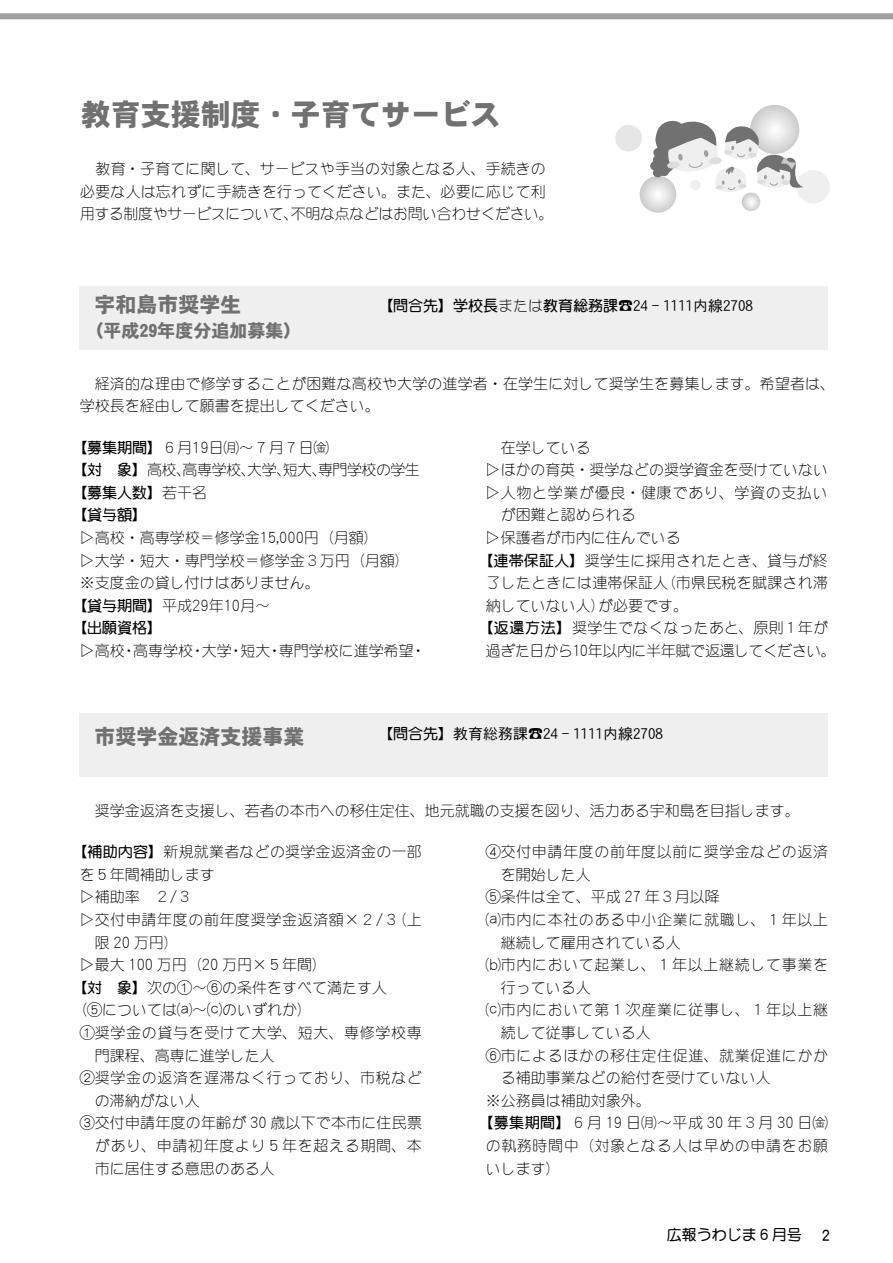
<style>
.page{position:relative;width:893px;height:1263px;background:#fff}
.page>*{position:absolute;margin:0;border:0;box-sizing:border-box;transform-origin:0 0}
.広報うわじま{font:30px "DFHS Gothic Std W9";color:#727171}
.広報うわじま-2{font:21px "DFHS Gothic Std W9";color:#727171}
.広報うわじま-3{font:18px "DFHS Gothic Std W9";color:#727171}
.t1{font:15px/22.6px "DFSM Gothic Std W2";color:#000}
.t2{font:15px/22.6px "DFSM Gothic Std W2";letter-spacing:.045em;color:#000}
.t3{font:15px/22.6px "DFSM Gothic Std W2";letter-spacing:.04em;color:#000}
.t4{font:15px "DFHS Gothic Std W3";color:#000}
.t5{font:15px/22.6px "DFSM Gothic Std W2";letter-spacing:-.02em;color:#000;text-align:center}
.t6{font:15px "DF Maru Gothic Std W7";color:#000}
.t7{font:15px/22.6px "DFSM Gothic Std W2";letter-spacing:.02em;color:#000}
.t8{font:15px "DFSM Gothic Std W2";letter-spacing:-.03em;color:#000}
.s1{font-family:"DF Maru Gothic Std W7"}
.s2{font-family:"DFSM Gothic Std W2"}
.s3{font-size:17.25px}
.s4{font-family:"DFSM Gothic Std W2";font-size:17.25px}
</style>
<div class="page">
<div style="left:0;top:13px;width:893px;height:6px;background:#9fa0a0"></div>
<svg style="left:640px;top:176px;width:36px;height:37px"></svg>
<svg style="left:750px;top:105px;width:49px;height:49px"></svg>
<div style="left:796px;top:170px;width:34px;height:33px;background:#efefef;border-radius:50%"></div>
<svg style="left:742px;top:193px;width:18px;height:18px"></svg>
<div style="left:615px;top:125px;width:27px;height:27px;background:#e6e6e6;border-radius:50%"></div>
<svg style="left:650px;top:120px;width:153px;height:73px"></svg>
<div style="left:80px;top:286px;width:748px;height:63px;background:#efefef"></div>
<div style="left:80px;top:713px;width:748px;height:63px;background:#efefef"></div>
<p class="広報うわじま" style="left:81px;top:98px;width:421px">教育支援制度・子育てサービス</p>
<p class="t1" style="left:80px;top:157px;width:475px">　教育・子育てに関して、サービスや手当の対象となる人、手続きの必要な人は忘れずに手続きを行ってください。また、必要に応じて利用する制度やサービスについて、不明な点などはお問い合わせください。</p>
<p class="広報うわじま-2" style="left:95px;top:293px;width:149px">宇和島市奨学生</p>
<p class="広報うわじま-3" style="left:86px;top:320px;width:218px">（平成２９年度分追加募集）</p>
<p class="t4" style="left:378px;top:298px;width:376px"><span class="s1">【問合先】学校長</span><span class="s2">または</span><span class="s1">教育総務課</span>☎２４ ‐ １１１１内線２７０８</p>
<p class="t1" style="left:80px;top:372px;width:757px">　経済的な理由で修学することが困難な高校や大学の進学者・在学生に対して奨学生を募集します。希望者は、学校長を経由して願書を提出してください。</p>
<p class="t1" style="left:72px;top:436px;width:258px"><span class="s1">【募集期間】</span>６月<span class="s3">19</span>日㈪～７月７日㈮</p>
<p class="t8" style="left:72px;top:462px;width:349px"><span class="s1">【対　象】</span>高校、高専学校、大学、短大、専門学校の学生</p>
<p class="t6" style="left:72px;top:484px;width:137px">【募集人数】<span class="s2">若干名</span></p>
<p class="t6" style="left:72px;top:507px;width:77px">【貸与額】</p>
<p class="t1" style="left:76px;top:545px;width:16px;rotate:-90deg">▽</p>
<p class="t1" style="left:95px;top:526px;width:286px">高校・高専学校＝修学金<span class="s3">15,000</span>円（月額）</p>
<p class="t1" style="left:76px;top:568px;width:16px;rotate:-90deg">▽</p>
<p class="t1" style="left:95px;top:549px;width:317px">大学・短大・専門学校＝修学金３万円（月額）</p>
<p class="t1" style="left:80px;top:571px;width:242px">※支度金の貸し付けはありません。</p>
<p class="t6" style="left:72px;top:597px;width:199px">【貸与期間】<span class="s2">平成</span><span class="s4">29</span><span class="s2">年</span><span class="s4">10</span><span class="s2">月～</span></p>
<p class="t6" style="left:72px;top:620px;width:92px">【出願資格】</p>
<p class="t1" style="left:76px;top:658px;width:16px;rotate:-90deg">▽</p>
<p class="t1" style="left:95px;top:639px;width:332px">高校・高専学校・大学・短大・専門学校に進学希望・</p>
<p class="t1" style="left:501px;top:436px;width:91px">在学している</p>
<p class="t1" style="left:482px;top:477px;width:16px;rotate:-90deg">▽</p>
<p class="t1" style="left:501px;top:458px;width:329px">ほかの育英・奨学などの奨学資金を受けていない</p>
<p class="t1" style="left:482px;top:500px;width:16px;rotate:-90deg">▽</p>
<p class="t2" style="left:501px;top:481px;width:329px">人物と学業が優良・健康であり、学資の支払いが困難と認められる</p>
<p class="t1" style="left:482px;top:545px;width:16px;rotate:-90deg">▽</p>
<p class="t1" style="left:501px;top:526px;width:181px">保護者が市内に住んでいる</p>
<p class="t1" style="left:486px;top:549px;width:344px;text-align:justify;text-indent:-8px"><span class="s1">【連帯保証人】</span>奨学生に採用されたとき、貸与が終了したときには連帯保証人（市県民税を賦課され滞納していない人）が必要です。</p>
<p class="t5" style="left:478px;top:616px;width:359px"><span class="s1">【返還方法】</span>奨学生でなくなったあと、原則１年が過ぎた日から<span class="s3">10</span>年以内に半年賦で返還してください。</p>
<p class="広報うわじま-2" style="left:95px;top:725px;width:211px">市奨学金返済支援事業</p>
<p class="t4" style="left:386px;top:725px;width:279px">【<span class="s1">問合先</span>】教育総務課☎２４ ‐ １１１１内線２７０８</p>
<p class="t1" style="left:80px;top:799px;width:722px">　奨学金返済を支援し、若者の本市への移住定住、地元就職の支援を図り、活力ある宇和島を目指します。</p>
<p class="t1" style="left:80px;top:840px;width:344px;text-indent:-8px"><span class="s1">【補助内容】</span>新規就業者などの奨学金返済金の一部を５年間補助します</p>
<p class="t1" style="left:76px;top:904px;width:16px;rotate:-90deg">▽</p>
<p class="t1" style="left:95px;top:885px;width:99px">補助率　２/３</p>
<p class="t1" style="left:76px;top:927px;width:16px;rotate:-90deg">▽</p>
<p class="t3" style="left:95px;top:908px;width:329px">交付申請年度の前年度奨学金返済額×２/３（上限 <span class="s3">20</span> 万円）</p>
<p class="t1" style="left:76px;top:972px;width:16px;rotate:-90deg">▽</p>
<p class="t1" style="left:95px;top:953px;width:234px">最大 <span class="s3">100</span> 万円（<span class="s3">20</span> 万円×５年間）</p>
<p class="t1" style="left:72px;top:976px;width:317px"><span class="s1">【対　象】</span>次の①～⑥の条件をすべて満たす人</p>
<p class="t1" style="left:72px;top:998px;width:242px">（⑤については⒜～⒞のいずれか）</p>
<p class="t2" style="left:95px;top:1021px;width:329px;text-indent:-15px">①奨学金の貸与を受けて大学、短大、専修学校専門課程、高専に進学した人</p>
<p class="t2" style="left:95px;top:1066px;width:329px;text-indent:-15px">②奨学金の返済を遅滞なく行っており、市税などの滞納がない人</p>
<p class="t1" style="left:95px;top:1111px;width:329px;text-align:justify;text-indent:-15px">③交付申請年度の年齢が <span class="s3">30</span> 歳以下で本市に住民票があり、申請初年度より５年を超える期間、本市に居住する意思のある人</p>
<p class="t3" style="left:501px;top:840px;width:329px;text-indent:-15px">④交付申請年度の前年度以前に奨学金などの返済を開始した人</p>
<p class="t1" style="left:486px;top:885px;width:235px">⑤条件は全て、平成 <span class="s3">27</span> 年３月以降</p>
<p class="t2" style="left:501px;top:908px;width:329px;text-indent:-15px">⒜市内に本社のある中小企業に就職し、１年以上継続して雇用されている人</p>
<p class="t2" style="left:501px;top:953px;width:329px;text-indent:-15px">⒝市内において起業し、１年以上継続して事業を行っている人</p>
<p class="t2" style="left:501px;top:998px;width:329px;text-indent:-15px">⒞市内において第１次産業に従事し、１年以上継続して従事している人</p>
<p class="t7" style="left:501px;top:1043px;width:329px;text-indent:-15px">⑥市によるほかの移住定住促進、就業促進にかかる補助事業などの給付を受けていない人</p>
<p class="t1" style="left:486px;top:1089px;width:166px">※公務員は補助対象外。</p>
<p class="t1" style="left:486px;top:1111px;width:344px;text-align:justify;text-indent:-8px"><span class="s1">【募集期間】</span>６月 <span class="s3">19</span> 日㈪～平成 <span class="s3">30</span> 年３月 <span class="s3">30</span> 日㈮の執務時間中（対象となる人は早めの申請をお願いします）</p>
<p class="t6" style="left:667px;top:1227px;width:165px">広報うわじま６月号　 <span class="s3">2</span></p>
</div>
